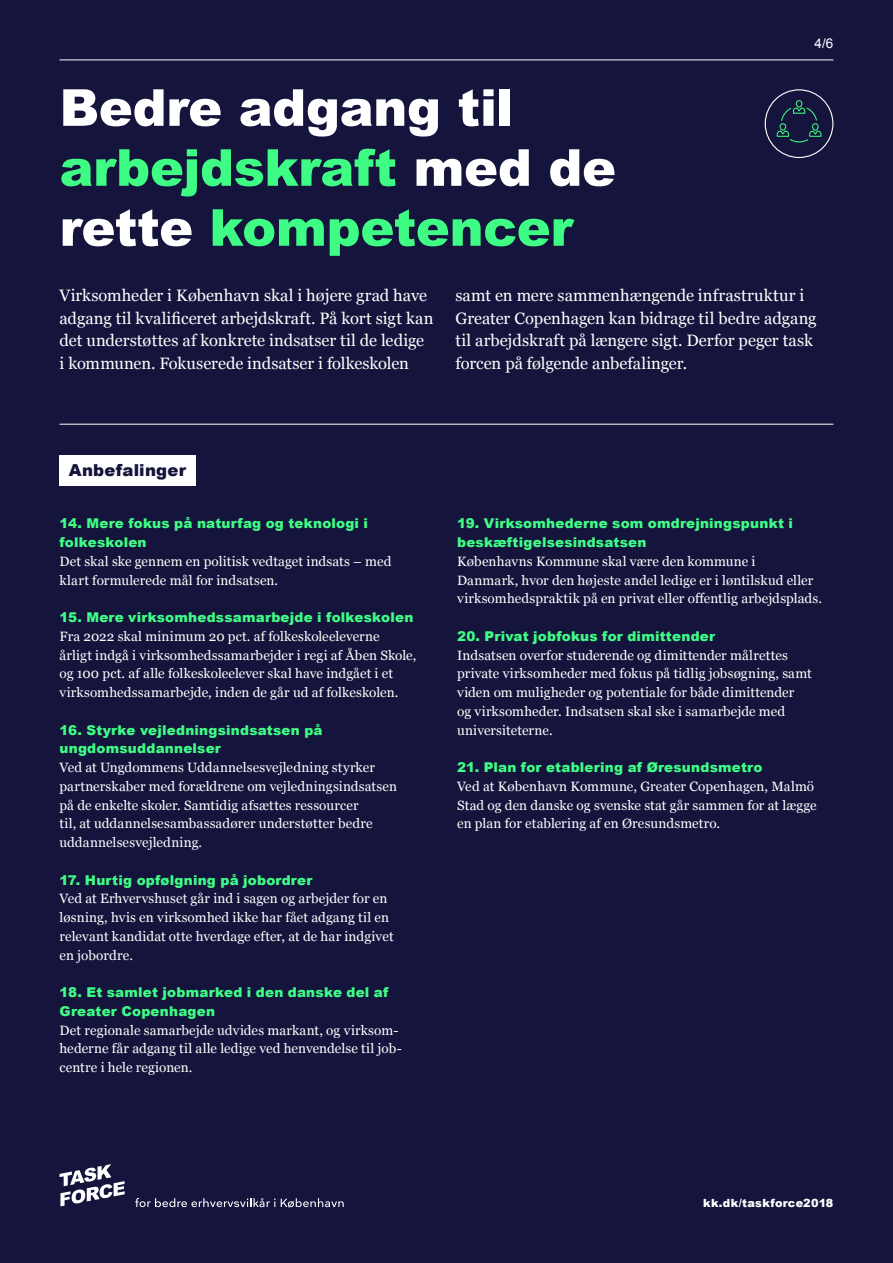
<style>
.page{position:relative;width:893px;height:1263px;background:#14143c}
.page>*{position:absolute;margin:0;border:0;box-sizing:border-box;transform-origin:0 0}
.t1{font:900 51px/60px "Arial";letter-spacing:-.005em;color:#fff}
.t2{font:16.5px/22.5px "Georgia";color:#fff}
.t3{font:900 16.5px "Arial";letter-spacing:.015em;color:#14143c}
.t4{font:13.5px/18.8px "Georgia";letter-spacing:.005em;color:#fff}
.t5{font:900 13.5px/18.8px "Arial";letter-spacing:.015em;color:#3ffc85}
.t6{font:13.5px "Arial";color:#fff}
.t7{font:900 11.25px "Arial";letter-spacing:.02em;color:#fff}
.s1{color:#3ffc85}
</style>
<div class="page">
<svg style="left:60px;top:1164px;width:65px;height:42px"></svg>
<svg style="left:135px;top:1198px;width:209px;height:10px"></svg>
<hr style="left:60px;top:424px;width:773px;height:1px;background:#fff">
<hr style="left:60px;top:60px;width:773px;height:1px;background:#fff">
<div style="left:60px;top:455px;width:136px;height:30px;background:#fff"></div>
<div style="left:765px;top:89px;width:68px;height:69px;border:1px solid #fff;border-radius:50%"></div>
<svg style="left:777px;top:100px;width:44px;height:43px"></svg>
<p class="t6" style="left:814px;top:36px;width:21px">4/6</p>
<h1 class="t1" style="left:60px;top:81px;width:558px">Bedre adgang til <span class="s1">arbejdskraft</span> med de rette <span class="s1">kompetencer</span></h1>
<p class="t2" style="left:60px;top:286px;width:375px">Virksomheder i København skal i højere grad have adgang til kvalificeret arbejdskraft. På kort sigt kan det understøttes af konkrete indsatser til de ledige<br>i kommunen. Fokuserede indsatser i folkeskolen</p>
<p class="t2" style="left:455px;top:286px;width:363px">samt en mere sammenhængende infrastruktur i Greater Copenhagen kan bidrage til bedre adgang til arbejdskraft på længere sigt. Derfor peger task forcen på følgende anbefalinger.</p>
<p class="t3" style="left:69px;top:463px;width:119px">Anbefalinger</p>
<p class="t5" style="left:60px;top:515px;width:310px">14. Mere fokus på naturfag og teknologi i folkeskolen</p>
<p class="t4" style="left:60px;top:553px;width:333px">Det skal ske gennem en politisk vedtaget indsats – med klart formulerede mål for indsatsen.</p>
<p class="t5" style="left:60px;top:609px;width:355px">15. Mere virksomhedssamarbejde i folkeskolen</p>
<p class="t4" style="left:60px;top:628px;width:358px">Fra 2022 skal minimum 20 pct. af folkeskoleeleverne<br>årligt indgå i virksomhedssamarbejder i regi af Åben Skole, og 100 pct. af alle folkeskoleelever skal have indgået i et virksomhedssamarbejde, inden de går ud af folkeskolen.</p>
<p class="t5" style="left:60px;top:721px;width:265px">16. Styrke vejledningsindsatsen på ungdomsuddannelser</p>
<p class="t4" style="left:60px;top:759px;width:339px">Ved at Ungdommens Uddannelsesvejledning styrker partnerskaber med forældrene om vejledningsindsatsen på de enkelte skoler. Samtidig afsættes ressourcer<br>til, at uddannelsesambassadører understøtter bedre uddannelsesvejledning.</p>
<p class="t5" style="left:60px;top:871px;width:254px">17. Hurtig opfølgning på jobordrer</p>
<p class="t4" style="left:60px;top:890px;width:336px">Ved at Erhvervshuset går ind i sagen og arbejder for en løsning, hvis en virksomhed ikke har fået adgang til en relevant kandidat otte hverdage efter, at de har indgivet en jobordre.</p>
<p class="t5" style="left:60px;top:984px;width:330px">18. Et samlet jobmarked i den danske del af<br>Greater Copenhagen</p>
<p class="t4" style="left:60px;top:1022px;width:344px">Det regionale samarbejde udvides markant, og virksom&shy;hederne får adgang til alle ledige ved henvendelse til job&shy;centre i hele regionen.</p>
<p class="t5" style="left:457px;top:515px;width:337px">19. Virksomhederne som omdrejningspunkt i beskæftigelsesindsatsen</p>
<p class="t4" style="left:457px;top:553px;width:366px">Københavns Kommune skal være den kommune i<br>Danmark, hvor den højeste andel ledige er i løntilskud eller virksomhedspraktik på en privat eller offentlig arbejdsplads.</p>
<p class="t5" style="left:457px;top:627px;width:259px">20. Privat jobfokus for dimittender</p>
<p class="t4" style="left:457px;top:647px;width:356px">Indsatsen overfor studerende og dimittender målrettes private virksomheder med fokus på tidlig jobsøgning, samt viden om muligheder og potentiale for både dimittender og virksomheder. Indsatsen skal ske i samarbejde med universiteterne.</p>
<p class="t5" style="left:457px;top:759px;width:307px">21. Plan for etablering af Øresundsmetro</p>
<p class="t4" style="left:457px;top:778px;width:361px">Ved at København Kommune, Greater Copenhagen, Malmö<br>Stad og den danske og svenske stat går sammen for at lægge en plan for etablering af en Øresundsmetro.</p>
<p class="t7" style="left:703px;top:1198px;width:132px">kk.dk/taskforce2018</p>
</div>
